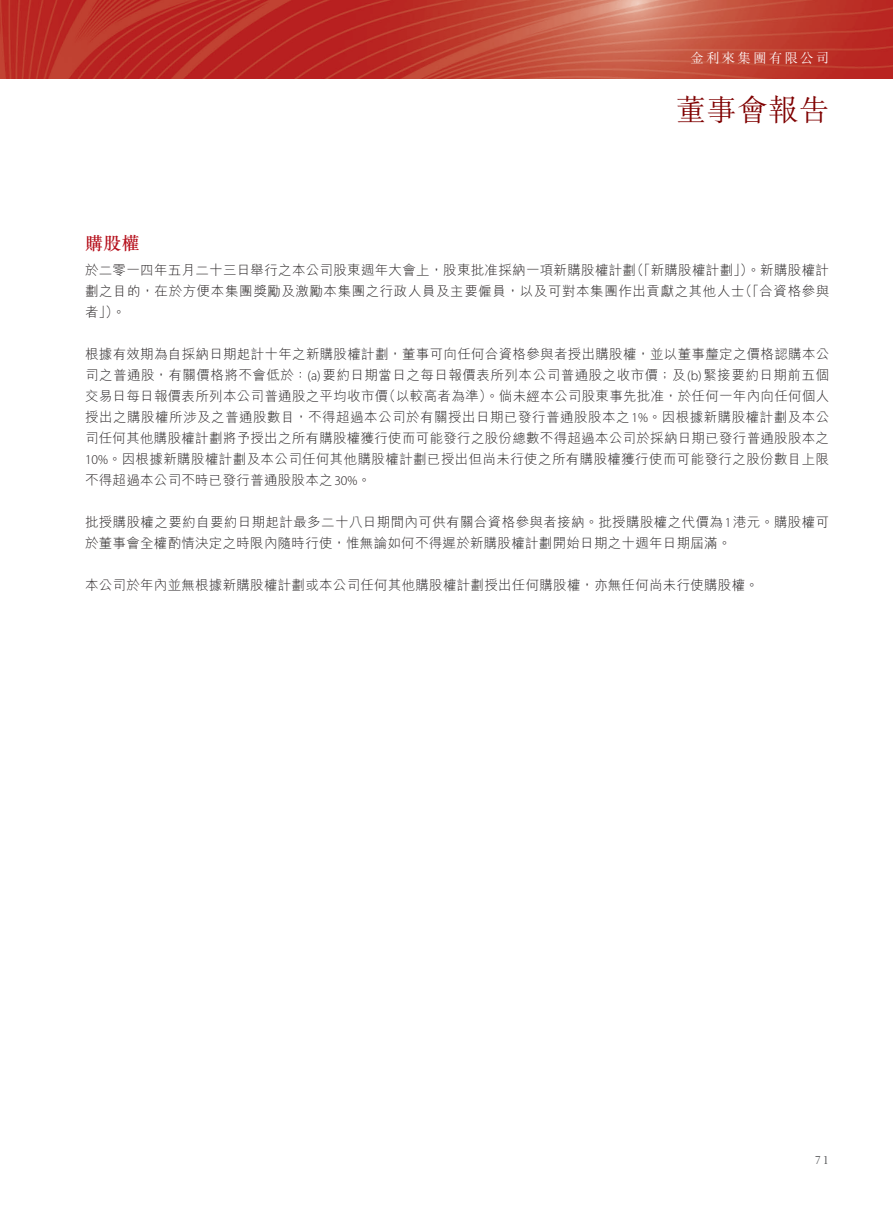
<style>
.page{position:relative;width:893px;height:1212px;background:#fff}
.page>*{position:absolute;margin:0;border:0;box-sizing:border-box;transform-origin:0 0}
.t1{font:300 30px "M Sung HK";letter-spacing:.025em;color:#7f0100}
._01_H1{font:500 18px "M Sung HK";color:#b50e1a}
._00_txt{font:300 13.5px/21px "M Hei HK";letter-spacing:.03em;color:#231f20;text-align:justify}
.t2{font:300 13.5px "M Sung HK";letter-spacing:.16em;color:#fff}
.t3{font:11.25px "Berling LT Std";color:#57585a}
.s1{font-family:"Myriad Pro"}
</style>
<div class="page">
<img style="left:0;top:0;width:893px;height:79px">
<p class="t2" style="left:690px;top:49px;width:140px">金利來集團有限公司</p>
<h1 class="t1" style="left:676px;top:88px;width:155px">董事會報告</h1>
<p class="_01_H1" style="left:85px;top:231px;width:56px">購股權</p>
<p class="_00_txt" style="left:85px;top:260px;width:746px">於二零一四年五月二十三日舉行之本公司股東週年大會上，股東批准採納一項新購股權計劃（「新購股權計劃」）。新購股權計劃之目的，在於方便本集團獎勵及激勵本集團之行政人員及主要僱員，以及可對本集團作出貢獻之其他人士（「合資格參與者」）。</p>
<p class="_00_txt" style="left:85px;top:344px;width:746px">根據有效期為自採納日期起計十年之新購股權計劃，董事可向任何合資格參與者授出購股權，並以董事釐定之價格認購本公司之普通股，有關價格將不會低於：<span class="s1">(a)</span>要約日期當日之每日報價表所列本公司普通股之收市價；及<span class="s1">(b)</span>緊接要約日期前五個交易日每日報價表所列本公司普通股之平均收市價（以較高者為準）。倘未經本公司股東事先批准，於任何一年內向任何個人授出之購股權所涉及之普通股數目，不得超過本公司於有關授出日期已發行普通股股本之<span class="s1">1%</span>。因根據新購股權計劃及本公司任何其他購股權計劃將予授出之所有購股權獲行使而可能發行之股份總數不得超過本公司於採納日期已發行普通股股本之<span class="s1">10%</span>。因根據新購股權計劃及本公司任何其他購股權計劃已授出但尚未行使之所有購股權獲行使而可能發行之股份數目上限不得超過本公司不時已發行普通股股本之<span class="s1">30%</span>。</p>
<p class="_00_txt" style="left:85px;top:512px;width:746px">批授購股權之要約自要約日期起計最多二十八日期間內可供有關合資格參與者接納。批授購股權之代價為<span class="s1">1</span>港元。購股權可於董事會全權酌情決定之時限內隨時行使，惟無論如何不得遲於新購股權計劃開始日期之十週年日期屆滿。</p>
<p class="_00_txt" style="left:85px;top:575px;width:675px">本公司於年內並無根據新購股權計劃或本公司任何其他購股權計劃授出任何購股權，亦無任何尚未行使購股權。</p>
<p class="t3" style="left:815px;top:1153px;width:16px">71</p>
</div>
